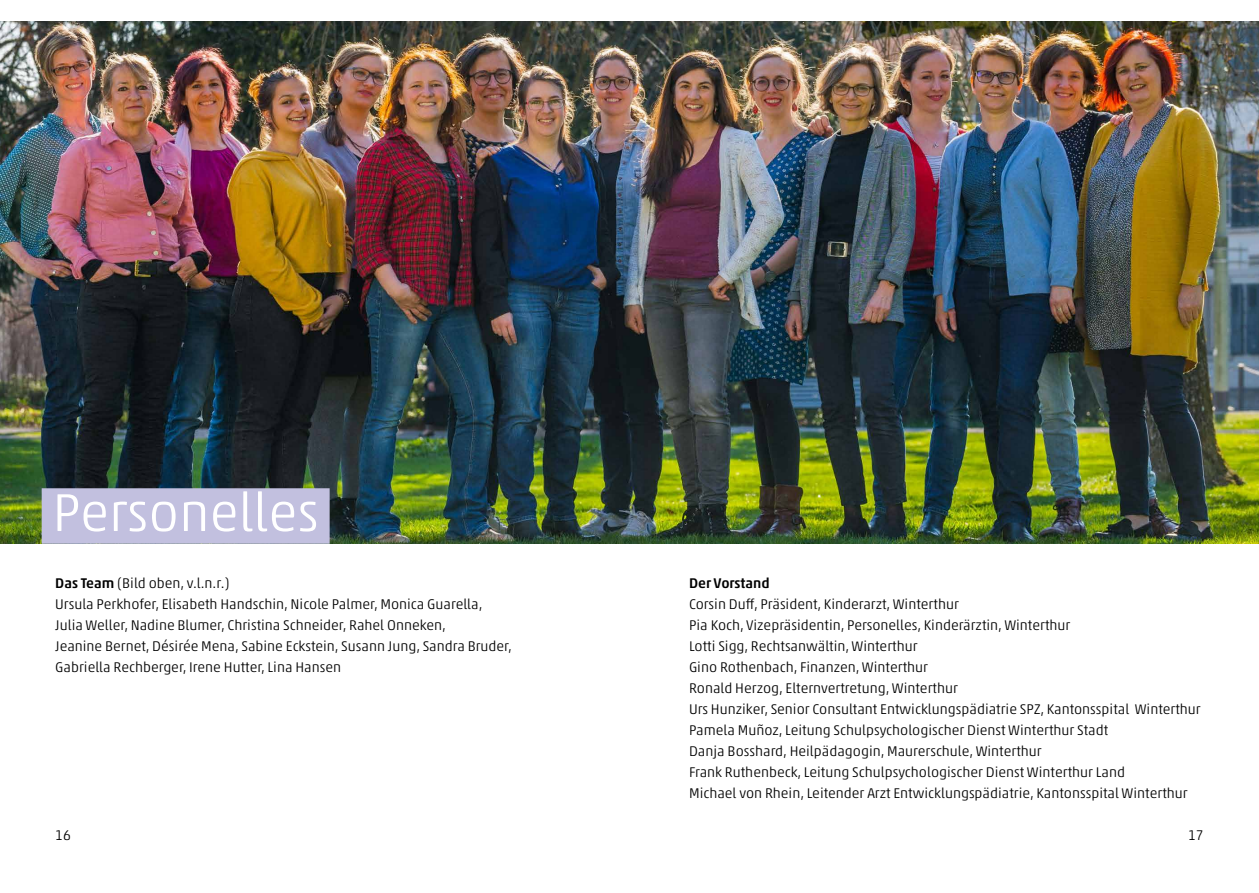
<style>
.page{position:relative;width:1259px;height:893px;background:#fff}
.page>*{position:absolute;margin:0;border:0;box-sizing:border-box;transform-origin:0 0}
.t1{font:300 54px "Akko Std";color:#fff}
.t2{font:300 14.25px/21px "Akko Std";color:#000}
.t3{font:500 14.25px "Akko Std";color:#000}
.s1{font-weight:500}
</style>
<div class="page">
<img style="left:0;top:21px;width:1259px;height:522px">
<div style="left:42px;top:488px;width:288px;height:56px;background:#c2c0df"></div>
<h1 class="t1" style="left:52px;top:480px;width:268px">Personelles</h1>
<p class="t2" style="left:55px;top:572px;width:458px"><span class="s1">Das Team</span> (Bild oben, v.l.n.r.)<br>Ursula Perkhofer, Elisabeth Handschin, Nicole Palmer, Monica Guarella, Julia Weller, Nadine Blumer, Christina Schneider, Rahel Onneken,<br>Jeanine Bernet, Désirée Mena, Sabine Eckstein, Susann Jung, Sandra Bruder, Gabriella Rechberger, Irene Hutter, Lina Hansen</p>
<p class="t3" style="left:689px;top:574px;width:82px">Der Vorstand</p>
<p class="t2" style="left:689px;top:594px;width:513px">Corsin Duff, Präsident, Kinderarzt, Winterthur<br>Pia Koch, Vizepräsidentin, Personelles, Kinderärztin, Winterthur<br>Lotti Sigg, Rechtsanwältin, Winterthur<br>Gino Rothenbach, Finanzen, Winterthur<br>Ronald Herzog, Elternvertretung, Winterthur<br>Urs Hunziker, Senior Consultant Entwicklungspädiatrie SPZ, Kantonsspital Winterthur Pamela Muñoz, Leitung Schulpsychologischer Dienst Winterthur Stadt<br>Danja Bosshard, Heilpädagogin, Maurerschule, Winterthur<br>Frank Ruthenbeck, Leitung Schulpsychologischer Dienst Winterthur Land<br>Michael von Rhein, Leitender Arzt Entwicklungspädiatrie, Kantonsspital Winterthur</p>
<p class="t2" style="left:55px;top:824px;width:17px">16</p>
<p class="t2" style="left:1188px;top:824px;width:17px">17</p>
</div>
